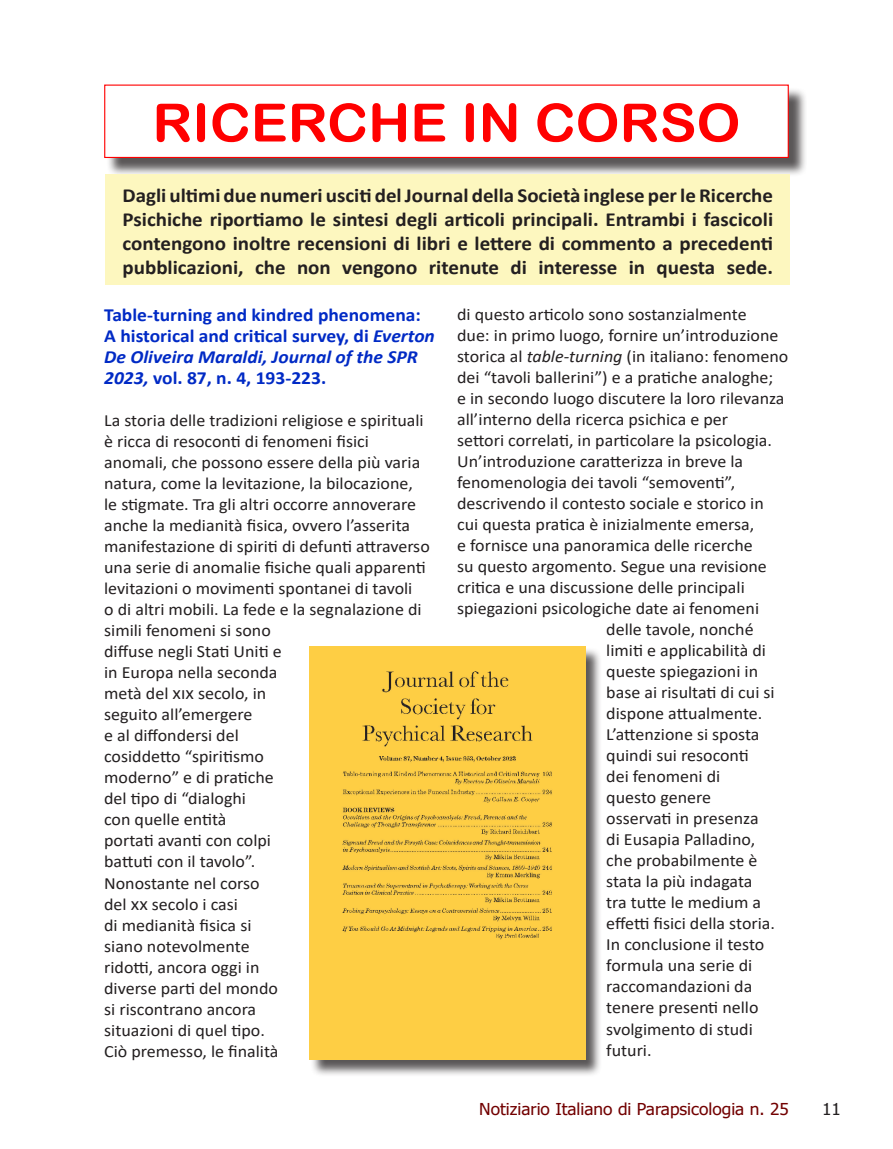
<style>
.page{position:relative;width:893px;height:1149px;background:#fff}
.page>*{position:absolute;margin:0;border:0;box-sizing:border-box;transform-origin:0 0}
.t1{font:52.8px "Arial Rounded MT Bold";color:#f00;scale:1.05 1}
.Default{font:700 19.95px/24px "Calibri";color:#231f20;text-align:justify;scale:1.05 1}
.Pa0{font:700 18.6px/21px "Calibri";color:#002ac5;scale:1.05 1}
.Normale{font:17.1px/21px "Calibri";color:#231f20;scale:1.05 1}
.t2{font:16.35px "Tahoma";color:#720000;scale:1.05 1}
.t3{font:16.35px "Tahoma";color:#231f20;scale:1.05 1}
.s1{font-style:italic}
</style>
<div class="page">
<div style="left:106px;top:87px;width:701px;height:89px;background:#231f20;opacity:.75"></div>
<div style="left:105px;top:85px;width:683px;height:72px;background:#fff"></div>
<div style="left:104px;top:84px;width:685px;height:74px;border:1px solid #f00"></div>
<div style="left:106px;top:174px;width:684px;height:111px;background:#fdf7bf"></div>
<div style="left:310px;top:647px;width:292px;height:429px;background:#231f20;opacity:.75"></div>
<img style="left:309px;top:646px;width:276px;height:413px">
<p class="t1" style="left:152px;top:91px;width:562px">RICERCHE IN CORSO</p>
<p class="Default" style="left:123px;top:183px;width:621px">Dagli ultimi due numeri usciti del Journal della Società inglese per le Ricerche Psichiche riportiamo le sintesi degli articoli principali. Entrambi i fascicoli contengono inoltre recensioni di libri e lettere di commento a precedenti pubblicazioni, che non vengono ritenute di interesse in questa sede.</p>
<p class="Pa0" style="left:104px;top:304px;width:316px">Table-turning and kindred phenomena:<br>A historical and critical survey, di <span class="s1">Everton De Oliveira Maraldi, Journal of the SPR 2023,</span> vol. 87, n. 4, 193-223.</p>
<p class="Normale" style="left:104px;top:409px;width:312px">La storia delle tradizioni religiose e spirituali è ricca di resoconti di fenomeni fisici anomali, che possono essere della più varia natura, come la levitazione, la bilocazione, le stigmate. Tra gli altri occorre annoverare anche la medianità fisica, ovvero l’asserita manifestazione di spiriti di defunti attraverso una serie di anomalie fisiche quali apparenti levitazioni o movimenti spontanei di tavoli<br>o di altri mobili. La fede e la segnalazione di simili fenomeni si sono<br>diffuse negli Stati Uniti e<br>in Europa nella seconda<br>metà del xix secolo, in<br>seguito all’emergere<br>e al diffondersi del<br>cosiddetto “spiritismo<br>moderno” e di pratiche<br>del tipo di “dialoghi<br>con quelle entità<br>portati avanti con colpi<br>battuti con il tavolo”.<br>Nonostante nel corso<br>del xx secolo i casi<br>di medianità fisica si<br>siano notevolmente<br>ridotti, ancora oggi in<br>diverse parti del mondo<br>si riscontrano ancora<br>situazioni di quel tipo.<br>Ciò premesso, le finalità</p>
<p class="Normale" style="left:457px;top:303px;width:277px">di questo articolo sono sostanzialmente</p>
<p class="Normale" style="left:457px;top:324px;width:308px">due: in primo luogo, fornire un’introduzione</p>
<p class="Normale" style="left:457px;top:345px;width:317px">storica al <span class="s1">table-turning</span> (in italiano: fenomeno</p>
<p class="Normale" style="left:457px;top:366px;width:303px">dei “tavoli ballerini”) e a pratiche analoghe;</p>
<p class="Normale" style="left:457px;top:387px;width:313px">e in secondo luogo discutere la loro rilevanza</p>
<p class="Normale" style="left:457px;top:408px;width:260px">all’interno della ricerca psichica e per</p>
<p class="Normale" style="left:457px;top:429px;width:301px">settori correlati, in particolare la psicologia.</p>
<p class="Normale" style="left:457px;top:450px;width:274px">Un’introduzione caratterizza in breve la</p>
<p class="Normale" style="left:457px;top:471px;width:266px">fenomenologia dei tavoli “semoventi”,</p>
<p class="Normale" style="left:457px;top:492px;width:294px">descrivendo il contesto sociale e storico in</p>
<p class="Normale" style="left:457px;top:513px;width:284px">cui questa pratica è inizialmente emersa,</p>
<p class="Normale" style="left:457px;top:534px;width:283px">e fornisce una panoramica delle ricerche</p>
<p class="Normale" style="left:457px;top:555px;width:297px">su questo argomento. Segue una revisione</p>
<p class="Normale" style="left:457px;top:576px;width:276px">critica e una discussione delle principali</p>
<p class="Normale" style="left:457px;top:597px;width:289px">spiegazioni psicologiche date ai fenomeni</p>
<p class="Normale" style="left:606px;top:618px;width:142px">delle tavole, nonché</p>
<p class="Normale" style="left:606px;top:639px;width:154px">limiti e applicabilità di</p>
<p class="Normale" style="left:606px;top:660px;width:146px">queste spiegazioni in</p>
<p class="Normale" style="left:606px;top:681px;width:162px">base ai risultati di cui si</p>
<p class="Normale" style="left:606px;top:702px;width:150px">dispone attualmente.</p>
<p class="Normale" style="left:606px;top:723px;width:147px">L’attenzione si sposta</p>
<p class="Normale" style="left:606px;top:744px;width:137px">quindi sui resoconti</p>
<p class="Normale" style="left:606px;top:765px;width:110px">dei fenomeni di</p>
<p class="Normale" style="left:606px;top:786px;width:101px">questo genere</p>
<p class="Normale" style="left:606px;top:807px;width:147px">osservati in presenza</p>
<p class="Normale" style="left:606px;top:828px;width:143px">di Eusapia Palladino,</p>
<p class="Normale" style="left:606px;top:849px;width:146px">che probabilmente è</p>
<p class="Normale" style="left:606px;top:870px;width:141px">stata la più indagata</p>
<p class="Normale" style="left:606px;top:891px;width:149px">tra tutte le medium a</p>
<p class="Normale" style="left:606px;top:912px;width:162px">effetti fisici della storia.</p>
<p class="Normale" style="left:606px;top:933px;width:152px">In conclusione il testo</p>
<p class="Normale" style="left:606px;top:954px;width:141px">formula una serie di</p>
<p class="Normale" style="left:606px;top:975px;width:141px">raccomandazioni da</p>
<p class="Normale" style="left:606px;top:996px;width:146px">tenere presenti nello</p>
<p class="Normale" style="left:606px;top:1017px;width:141px">svolgimento di studi</p>
<p class="Normale" style="left:606px;top:1038px;width:45px">futuri.</p>
<p class="t2" style="left:479px;top:1098px;width:296px">Notiziario Italiano di Parapsicologia n. 25</p>
<p class="t3" style="left:822px;top:1098px;width:19px">11</p>
</div>
